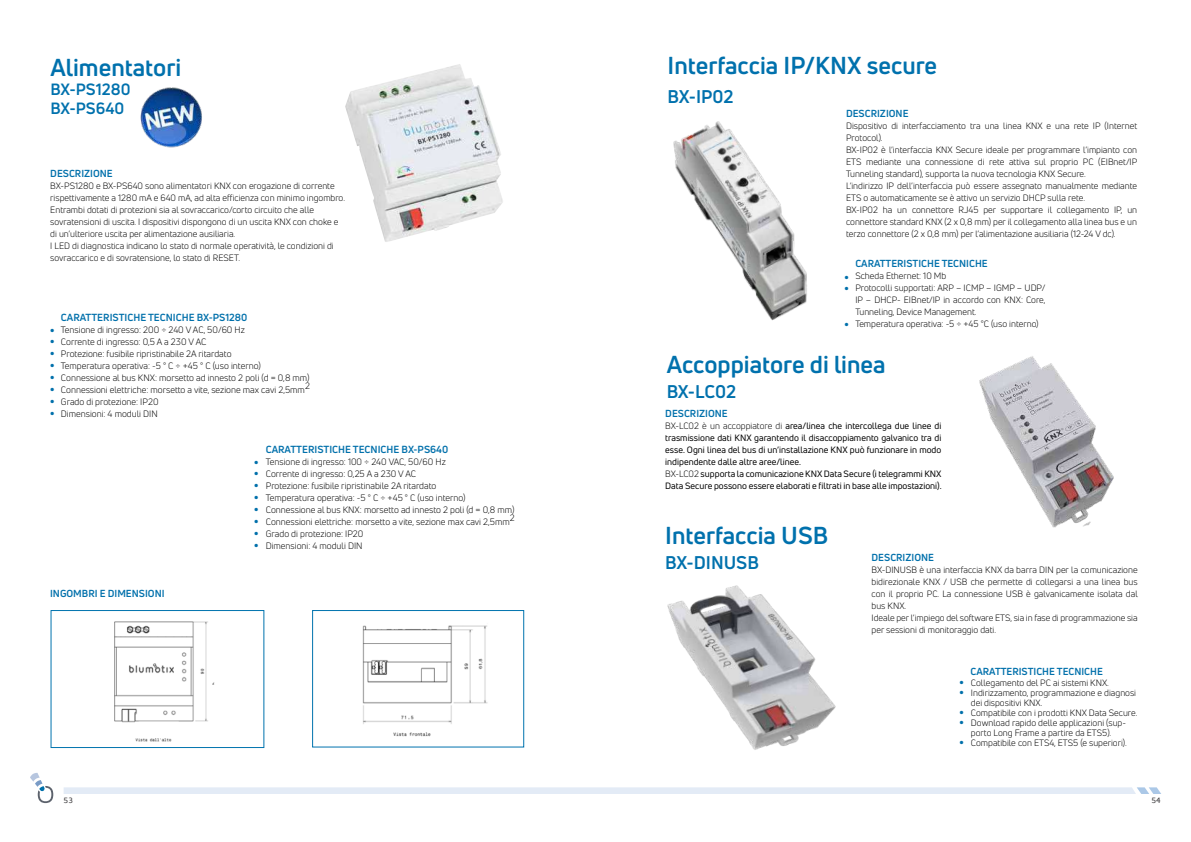
<style>
.page{position:relative;width:1191px;height:842px;background:#fff}
.page>*{position:absolute;margin:0;border:0;box-sizing:border-box;transform-origin:0 0}
.t1{font:30px/41.5px "Uni Neue";color:#0070ab}
.t2{font:700 24px "Uni Neue";color:#0071ad}
.t3{font:700 18px "Uni Neue";color:#0071ad}
.t4{font:700 16px/19px "Uni Neue";color:#0071ad}
.t5{font:700 10.1px "Uni Neue";color:#0070ab}
.t6{font:700 10px "Uni Neue";color:#0070ab}
.t7{font:9.1px/12px "Uni Neue";color:#000}
.t8{font:9px/12px "Uni Neue";color:#000}
.t9{font:9px/12px "Uni Neue";color:#000}
.t10{font:500 8px "Maven Pro";color:#414042}
.s1{font-style:inherit}
</style>
<div class="page">
<img style="left:345px;top:64px;width:158px;height:178px">
<img style="left:114px;top:621px;width:101px;height:121px">
<div style="left:51px;top:610px;width:213px;height:138px;border:1px solid #0173ae"></div>
<img style="left:362px;top:625px;width:126px;height:112px">
<div style="left:312px;top:610px;width:212px;height:137px;border:1px solid #0173ae"></div>
<img style="left:673px;top:121px;width:134px;height:200px">
<img style="left:979px;top:356px;width:134px;height:172px">
<img style="left:667px;top:585px;width:169px;height:165px">
<img style="left:140px;top:87px;width:62px;height:61px">
<svg style="left:64px;top:787px;width:1097px;height:7px;background:#e3ebf6"></svg>
<svg style="left:30px;top:773px;width:23px;height:30px"></svg>
<h2 class="t2" style="left:51px;top:53px;width:132px">Alimentatori</h2>
<h3 class="t4" style="left:51px;top:80px;width:82px">BX-PS1280<br>BX-PS640</h3>
<p class="t6" style="left:50px;top:167px;width:64px">DESCRIZIONE</p>
<p class="t8" style="left:50px;top:179px;width:296px">BX-PS1280 e BX-PS640 sono alimentatori KNX con erogazione di corrente rispettivamente a 1280 mA e 640 mA, ad alta efficienza con minimo ingombro.<br>Entrambi dotati di protezioni sia al sovraccarico/corto circuito che alle sovratensioni di uscita. I dispositivi dispongono di un uscita KNX con choke e di un’ulteriore uscita per alimentazione ausiliaria.<br>I LED di diagnostica indicano lo stato di normale operatività, le condizioni di sovraccarico e di sovratensione, lo stato di RESET.</p>
<p class="t5" style="left:61px;top:311px;width:188px">CARATTERISTICHE TECNICHE BX-PS1280</p>
<p class="t7" style="left:61px;top:323px;width:250px">Tensione di ingresso: 200 ÷ 240 V AC, 50/60 Hz<br>Corrente di ingresso: 0,5 A a 230 V AC<br>Protezione: fusibile ripristinabile 2A ritardato<br>Temperatura operativa: -5 ° C ÷ +45 ° C (uso interno)<br>Connessione al bus KNX: morsetto ad innesto 2 poli (d = 0,8 mm)<br>Connessioni elettriche: morsetto a vite, sezione max cavi 2,5mm<sup>2<br></sup>Grado di protezione: IP20<br>Dimensioni: 4 moduli DIN</p>
<h1 class="t1" style="left:49px;top:341px;width:8px">........</h1>
<p class="t6" style="left:50px;top:587px;width:116px">INGOMBRI E DIMENSIONI</p>
<p class="t5" style="left:266px;top:443px;width:184px">CARATTERISTICHE TECNICHE BX-PS640</p>
<p class="t7" style="left:266px;top:455px;width:250px">Tensione di ingresso: 100 ÷ 240 VAC, 50/60 Hz<br>Corrente di ingresso: 0,25 A a 230 V AC<br>Protezione: fusibile ripristinabile 2A ritardato<br>Temperatura operativa: -5 ° C ÷ +45 ° C (uso interno)<br>Connessione al bus KNX: morsetto ad innesto 2 poli (d = 0,8 mm)<br>Connessioni elettriche: morsetto a vite, sezione max cavi 2,5mm<sup>2<br></sup>Grado di protezione: IP20<br>Dimensioni: 4 moduli DIN</p>
<h1 class="t1" style="left:253px;top:473px;width:8px">........</h1>
<h2 class="t2" style="left:667px;top:50px;width:271px">Interfaccia IP/KNX secure</h2>
<h3 class="t3" style="left:667px;top:85px;width:68px">BX-IP02</h3>
<p class="t6" style="left:846px;top:107px;width:64px">DESCRIZIONE</p>
<p class="t8" style="left:846px;top:119px;width:293px">Dispositivo di interfacciamento tra una linea KNX e una rete IP (Internet Protocol).<br>BX-IP02 è l’interfaccia KNX Secure ideale per programmare l’impianto con ETS mediante una connessione di rete attiva sul proprio PC (EIBnet/IP Tunneling standard), supporta la nuova tecnologia KNX Secure.<br>L’indirizzo IP dell’interfaccia può essere assegnato manualmente mediante ETS o automaticamente se è attivo un servizio DHCP sulla rete.<br>BX-IP02 ha un connettore RJ45 per supportare il collegamento IP, un connettore standard KNX (2 x 0,8 mm) per il collegamento alla linea bus e un terzo connettore (2 x 0,8 mm) per l’alimentazione ausiliaria (12-24 V dc).</p>
<p class="t6" style="left:855px;top:257px;width:134px">CARATTERISTICHE TECNICHE</p>
<p class="t8" style="left:855px;top:269px;width:192px">Scheda Ethernet: 10 Mb<br>Protocolli supportati: ARP – ICMP – IGMP – UDP/ IP – DHCP- EIBnet/IP in accordo con KNX: Core, Tunneling, Device Management.<br>Temperatura operativa: -5 ÷ +45 °C (uso interno)</p>
<h1 class="t1" style="left:843px;top:253px;width:8px">.. .</h1>
<h2 class="t2" style="left:666px;top:350px;width:220px">Accoppiatore di linea</h2>
<h3 class="t3" style="left:666px;top:381px;width:71px">BX-LC02</h3>
<p class="t6" style="left:665px;top:407px;width:64px">DESCRIZIONE</p>
<p class="t9" style="left:665px;top:419px;width:278px"><span class="s1">BX-LC02 è un accoppiatore di</span> area/linea che intercollega due linee di trasmissione dati KNX garantendo il disaccoppiamento galvanico tra di esse. Ogni linea del bus di un’installazione KNX può funzionare in modo indipendente dalle altre aree/linee.<br><span class="s1">BX-LC02</span> supporta la comunicazione KNX Data Secure (i telegrammi KNX Data Secure possono essere elaborati e filtrati in base alle impostazioni).</p>
<h2 class="t2" style="left:665px;top:521px;width:165px">Interfaccia USB</h2>
<h3 class="t3" style="left:665px;top:552px;width:95px">BX-DINUSB</h3>
<p class="t6" style="left:871px;top:551px;width:64px">DESCRIZIONE</p>
<p class="t8" style="left:871px;top:563px;width:268px">BX-DINUSB è una interfaccia KNX da barra DIN per la comunicazione bidirezionale KNX / USB che permette di collegarsi a una linea bus con il proprio PC. La connessione USB è galvanicamente isolata dal bus KNX.<br>Ideale per l’impiego del software ETS, sia in fase di programmazione sia per sessioni di monitoraggio dati.</p>
<p class="t6" style="left:970px;top:665px;width:134px">CARATTERISTICHE TECNICHE</p>
<h1 class="t1" style="left:958px;top:663px;width:8px;line-height:30px">.. ..</h1>
<h1 class="t1" style="left:958px;top:713px;width:8px">.</h1>
<p class="t8" style="left:971px;top:678px;width:168px;line-height:10px">Collegamento del PC ai sistemi KNX.<br>Indirizzamento, programmazione e diagnosi dei dispositivi KNX.<br>Compatibile con i prodotti KNX Data Secure.<br>Download rapido delle applicazioni (sup&shy;porto Long Frame a partire da ETS5).<br>Compatibile con ETS4, ETS5 (e superiori).</p>
<p class="t10" style="left:64px;top:796px;width:11px">53</p>
<p class="t10" style="left:1151px;top:796px;width:11px">54</p>
</div>
